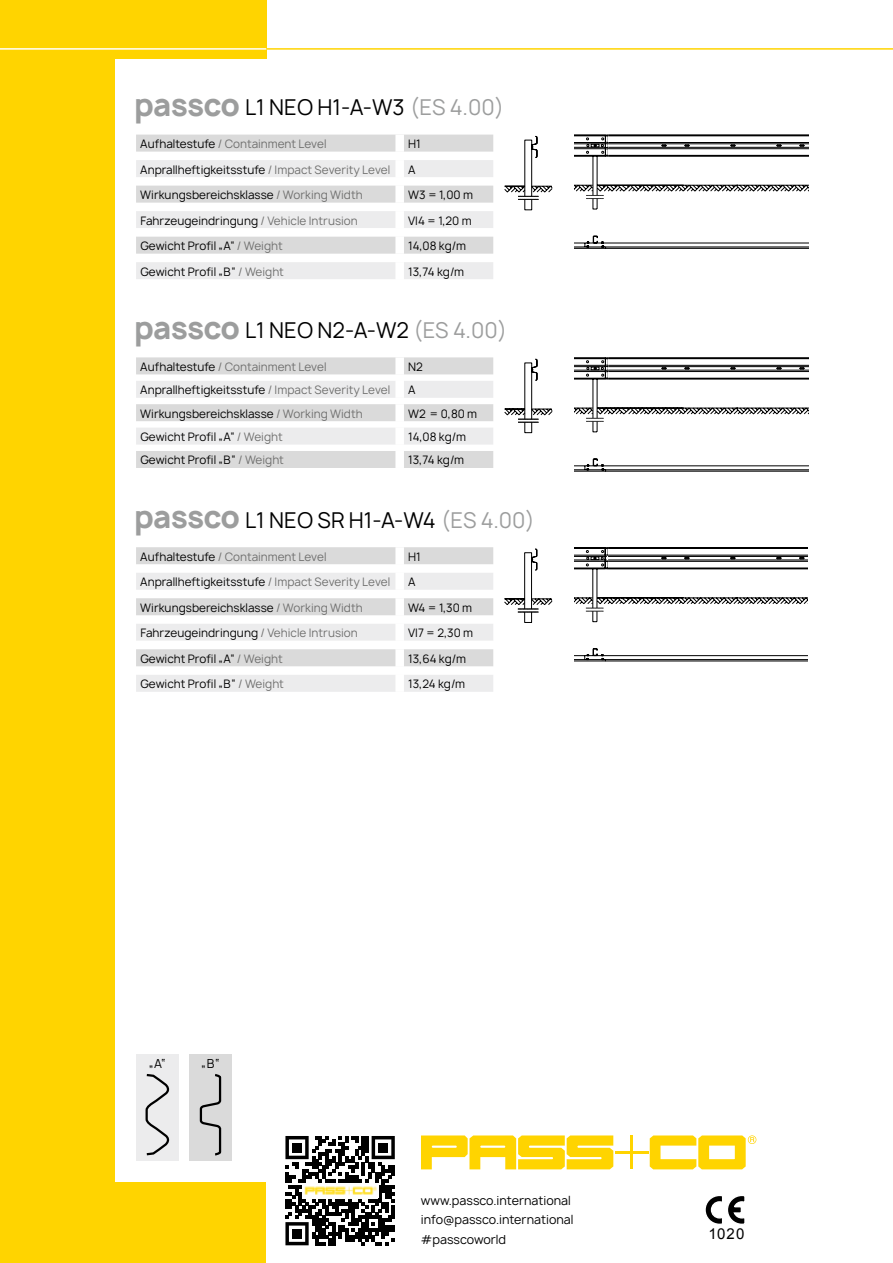
<style>
.page{position:relative;width:893px;height:1263px;background:#fff}
.page>*{position:absolute;margin:0;border:0;box-sizing:border-box;transform-origin:0 0}
.t1{font:21px "Manrope";color:#000}
.t2{font:15px "Arial";color:#000}
.t3{font:12px/19.5px "Manrope";color:#000}
.t4{font:11.25px "Manrope";color:#000}
.t5{font:11.25px "Manrope";color:#6f6f6e}
.s1{font-weight:800;font-size:30px;color:#9c9d9d}
.s2{color:#9c9d9d}
.s3{color:#000}
.s4{color:#6f6f6e}
</style>
<div class="page">
<svg style="left:505px;top:136px;width:48px;height:75px"></svg>
<svg style="left:575px;top:135px;width:233px;height:114px"></svg>
<svg style="left:505px;top:359px;width:48px;height:75px"></svg>
<svg style="left:575px;top:357px;width:233px;height:115px"></svg>
<svg style="left:504px;top:548px;width:49px;height:75px"></svg>
<svg style="left:575px;top:547px;width:233px;height:115px"></svg>
<svg style="left:136px;top:135px;width:357px;height:119px"></svg>
<div style="left:136px;top:262px;width:357px;height:17px;background:#ececed"></div>
<div style="left:395px;top:135px;width:9px;height:17px;background:#fff"></div>
<div style="left:395px;top:152px;width:9px;height:8px;background:#fff"></div>
<div style="left:395px;top:177px;width:9px;height:9px;background:#fff"></div>
<div style="left:395px;top:160px;width:9px;height:17px;background:#fff"></div>
<div style="left:395px;top:186px;width:9px;height:17px;background:#fff"></div>
<div style="left:395px;top:203px;width:9px;height:8px;background:#fff"></div>
<div style="left:395px;top:211px;width:9px;height:17px;background:#fff"></div>
<div style="left:395px;top:228px;width:9px;height:9px;background:#fff"></div>
<div style="left:395px;top:237px;width:9px;height:17px;background:#fff"></div>
<div style="left:395px;top:262px;width:9px;height:17px;background:#fff"></div>
<svg style="left:136px;top:357px;width:357px;height:111px"></svg>
<div style="left:395px;top:357px;width:9px;height:17px;background:#fff"></div>
<div style="left:395px;top:374px;width:9px;height:7px;background:#fff"></div>
<div style="left:395px;top:398px;width:9px;height:6px;background:#fff"></div>
<div style="left:395px;top:381px;width:9px;height:17px;background:#fff"></div>
<div style="left:395px;top:404px;width:9px;height:17px;background:#fff"></div>
<div style="left:395px;top:421px;width:9px;height:7px;background:#fff"></div>
<div style="left:395px;top:428px;width:9px;height:17px;background:#fff"></div>
<div style="left:395px;top:445px;width:9px;height:6px;background:#fff"></div>
<div style="left:395px;top:451px;width:9px;height:17px;background:#fff"></div>
<svg style="left:136px;top:547px;width:357px;height:119px"></svg>
<div style="left:136px;top:675px;width:357px;height:17px;background:#ececed"></div>
<div style="left:395px;top:547px;width:9px;height:17px;background:#fff"></div>
<div style="left:395px;top:564px;width:9px;height:9px;background:#fff"></div>
<div style="left:395px;top:590px;width:9px;height:8px;background:#fff"></div>
<div style="left:395px;top:573px;width:9px;height:17px;background:#fff"></div>
<div style="left:395px;top:598px;width:9px;height:17px;background:#fff"></div>
<div style="left:395px;top:615px;width:9px;height:9px;background:#fff"></div>
<div style="left:395px;top:624px;width:9px;height:17px;background:#fff"></div>
<div style="left:395px;top:641px;width:9px;height:8px;background:#fff"></div>
<div style="left:395px;top:649px;width:9px;height:17px;background:#fff"></div>
<div style="left:395px;top:675px;width:9px;height:17px;background:#fff"></div>
<div style="left:0;top:1182px;width:265px;height:81px;background:#ffd400"></div>
<div style="left:0;top:0;width:266px;height:58px;background:#ffd400"></div>
<div style="left:0;top:0;width:115px;height:1263px;background:#ffd400"></div>
<hr style="left:0;top:48px;width:893px;height:2px;background:#fff">
<hr style="left:266px;top:48px;width:627px;height:2px;background:#ffd400">
<div style="left:136px;top:1055px;width:43px;height:106px;background:#ececed"></div>
<div style="left:189px;top:1055px;width:43px;height:106px;background:#dadada"></div>
<svg style="left:145px;top:1074px;width:25px;height:82px"></svg>
<svg style="left:199px;top:1074px;width:23px;height:82px"></svg>
<svg style="left:285px;top:1136px;width:110px;height:109px"></svg>
<div style="left:292px;top:1142px;width:10px;height:10px;background:#000"></div>
<div style="left:378px;top:1142px;width:10px;height:10px;background:#000"></div>
<div style="left:292px;top:1229px;width:10px;height:10px;background:#000"></div>
<img style="left:302px;top:1184px;width:76px;height:13px">
<svg style="left:421px;top:1135px;width:192px;height:34px"></svg>
<hr style="left:630px;top:1135px;width:3px;height:34px;background:#ffd400">
<hr style="left:615px;top:1151px;width:33px;height:2px;background:#ffd400">
<svg style="left:650px;top:1135px;width:106px;height:34px"></svg>
<svg style="left:705px;top:1196px;width:40px;height:28px"></svg>
<h1 class="t1" style="left:134px;top:94px;width:371px"><span class="s1">passco</span> L1 NEO H1-A-W3 <span class="s2">(ES 4.00)</span></h1>
<p class="t5" style="left:140px;top:137px;width:188px"><span class="s3">Aufhaltestufe</span> / Containment Level</p>
<p class="t4" style="left:408px;top:137px;width:14px">H1</p>
<p class="t4" style="left:140px;top:162px;width:251px">Anprallheftigkeitsstufe <span class="s4">/ Impact Severity Level</span></p>
<p class="t4" style="left:408px;top:162px;width:9px">A</p>
<p class="t4" style="left:140px;top:188px;width:224px">Wirkungsbereichsklasse <span class="s4">/ Working Width</span></p>
<p class="t4" style="left:408px;top:188px;width:66px">W3 = 1,00 m</p>
<p class="t4" style="left:140px;top:213px;width:219px">Fahrzeugeindringung <span class="s4">/ Vehicle Intrusion</span></p>
<p class="t4" style="left:408px;top:213px;width:65px">VI4 = 1,20 m</p>
<p class="t4" style="left:140px;top:239px;width:144px">Gewicht Profil „A“ <span class="s4">/ Weight</span></p>
<p class="t4" style="left:408px;top:239px;width:59px">14,08 kg/m</p>
<p class="t4" style="left:140px;top:264px;width:145px">Gewicht Profil „B“ <span class="s4">/ Weight</span></p>
<p class="t4" style="left:408px;top:264px;width:57px">13,74 kg/m</p>
<h1 class="t1" style="left:134px;top:317px;width:374px"><span class="s1">passco</span> L1 NEO N2-A-W2 <span class="s2">(ES 4.00)</span></h1>
<p class="t5" style="left:140px;top:360px;width:188px"><span class="s3">Aufhaltestufe</span> / Containment Level</p>
<p class="t4" style="left:408px;top:360px;width:16px">N2</p>
<p class="t4" style="left:140px;top:383px;width:251px">Anprallheftigkeitsstufe <span class="s4">/ Impact Severity Level</span></p>
<p class="t4" style="left:408px;top:383px;width:9px">A</p>
<p class="t4" style="left:140px;top:406px;width:224px">Wirkungsbereichsklasse <span class="s4">/ Working Width</span></p>
<p class="t4" style="left:408px;top:406px;width:71px">W2 = 0,80 m</p>
<p class="t4" style="left:140px;top:430px;width:144px">Gewicht Profil „A“ <span class="s4">/ Weight</span></p>
<p class="t4" style="left:408px;top:430px;width:59px">14,08 kg/m</p>
<p class="t4" style="left:140px;top:453px;width:145px">Gewicht Profil „B“ <span class="s4">/ Weight</span></p>
<p class="t4" style="left:408px;top:453px;width:57px">13,74 kg/m</p>
<h1 class="t1" style="left:134px;top:507px;width:402px"><span class="s1">passco</span> L1 NEO SR H1-A-W4 <span class="s2">(ES 4.00)</span></h1>
<p class="t5" style="left:140px;top:549px;width:188px"><span class="s3">Aufhaltestufe</span> / Containment Level</p>
<p class="t4" style="left:408px;top:549px;width:14px">H1</p>
<p class="t4" style="left:140px;top:575px;width:251px">Anprallheftigkeitsstufe <span class="s4">/ Impact Severity Level</span></p>
<p class="t4" style="left:408px;top:575px;width:9px">A</p>
<p class="t4" style="left:140px;top:600px;width:224px">Wirkungsbereichsklasse <span class="s4">/ Working Width</span></p>
<p class="t4" style="left:408px;top:600px;width:65px">W4 = 1,30 m</p>
<p class="t4" style="left:140px;top:626px;width:219px">Fahrzeugeindringung <span class="s4">/ Vehicle Intrusion</span></p>
<p class="t4" style="left:408px;top:626px;width:66px">VI7 = 2,30 m</p>
<p class="t4" style="left:140px;top:651px;width:144px">Gewicht Profil „A“ <span class="s4">/ Weight</span></p>
<p class="t4" style="left:408px;top:651px;width:59px">13,64 kg/m</p>
<p class="t4" style="left:140px;top:677px;width:145px">Gewicht Profil „B“ <span class="s4">/ Weight</span></p>
<p class="t4" style="left:408px;top:677px;width:58px">13,24 kg/m</p>
<p class="t3" style="left:149px;top:1054px;width:19px">„A“</p>
<p class="t3" style="left:201px;top:1054px;width:20px">„B“</p>
<p class="t3" style="left:421px;top:1191px;width:154px">www.passco.international info@passco.international #passcoworld</p>
<h2 class="t2" style="left:708px;top:1224px;width:37px">1020</h2>
</div>
